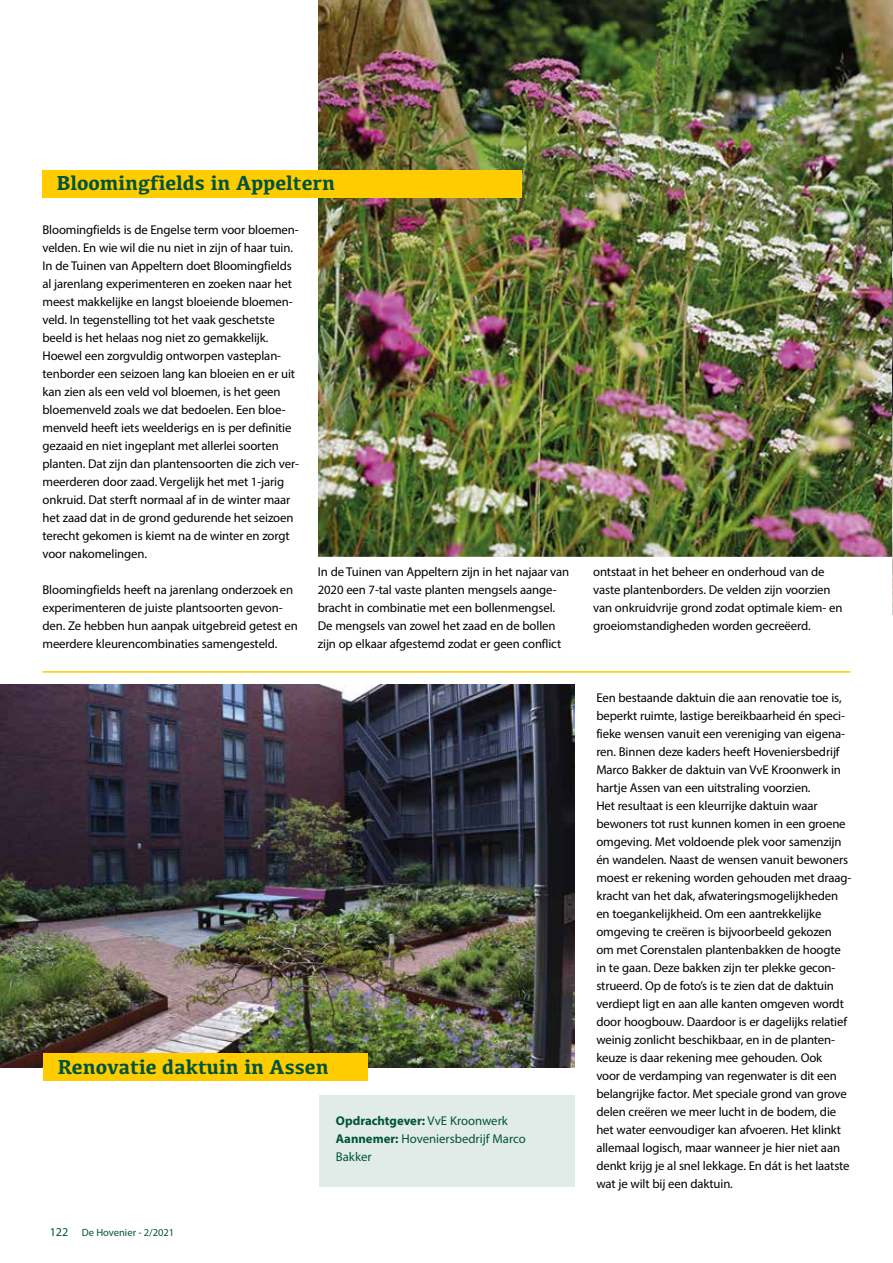
<style>
.page{position:relative;width:893px;height:1263px;background:#fff}
.page>*{position:absolute;margin:0;border:0;box-sizing:border-box;transform-origin:0 0}
.t1{font:700 21px "Kefa";color:#00533d}
.t2{font:12.75px/18px "Myriad Pro";letter-spacing:-.01em;color:#000}
.t3{font:12.75px/18px "Myriad Pro";color:#00533d}
.t4{font:10.5px "Myriad Pro";color:#00533d}
.s1{font-weight:700}
.s2{font-size:12px}
</style>
<div class="page">
<img style="left:319px;top:0;width:574px;height:556px">
<div style="left:43px;top:170px;width:478px;height:27px;background:#fc0"></div>
<hr style="left:43px;top:671px;width:807px;height:2px;background:#fc0">
<img style="left:892px;top:170px;width:1px;height:445px">
<img style="left:0;top:685px;width:574px;height:382px">
<div style="left:44px;top:1054px;width:324px;height:27px;background:#fc0"></div>
<div style="left:319px;top:1095px;width:255px;height:91px;background:#e1ebe8"></div>
<h1 class="t1" style="left:56px;top:169px;width:280px">Bloomingfields in Appeltern</h1>
<p class="t2" style="left:43px;top:221px;width:258px">Bloomingfields is de Engelse term voor bloemen&shy;velden. En wie wil die nu niet in zijn of haar tuin.<br>In de Tuinen van Appeltern doet Bloomingfields al jarenlang experimenteren en zoeken naar het meest makkelijke en langst bloeiende bloemen&shy;veld. In tegenstelling tot het vaak geschetste beeld is het helaas nog niet zo gemakkelijk.<br>Hoewel een zorgvuldig ontworpen vasteplan&shy;tenborder een seizoen lang kan bloeien en er uit kan zien als een veld vol bloemen, is het geen bloemenveld zoals we dat bedoelen. Een bloe&shy;menveld heeft iets weelderigs en is per definitie gezaaid en niet ingeplant met allerlei soorten planten. Dat zijn dan plantensoorten die zich ver&shy;meerderen door zaad. Vergelijk het met 1-jarig onkruid. Dat sterft normaal af in de winter maar het zaad dat in de grond gedurende het seizoen terecht gekomen is kiemt na de winter en zorgt voor nakomelingen.</p>
<p class="t2" style="left:43px;top:581px;width:257px">Bloomingfields heeft na jarenlang onderzoek en experimenteren de juiste plantsoorten gevon&shy;den. Ze hebben hun aanpak uitgebreid getest en meerdere kleurencombinaties samengesteld.</p>
<p class="t2" style="left:318px;top:563px;width:253px">In de Tuinen van Appeltern zijn in het najaar van 2020 een 7-tal vaste planten mengsels aange&shy;bracht in combinatie met een bollenmengsel.<br>De mengsels van zowel het zaad en de bollen zijn op elkaar afgestemd zodat er geen conflict</p>
<p class="t2" style="left:593px;top:563px;width:251px">ontstaat in het beheer en onderhoud van de vaste plantenborders. De velden zijn voorzien van onkruidvrije grond zodat optimale kiem- en groeiomstandigheden worden gecreëerd.</p>
<h1 class="t1" style="left:57px;top:1053px;width:273px">Renovatie daktuin in Assen</h1>
<p class="t3" style="left:336px;top:1112px;width:191px"><span class="s1">Opdrachtgever:</span> VvE Kroonwerk<br><span class="s1">Aannemer:</span> Hoveniersbedrijf Marco<br>Bakker</p>
<p class="t4" style="left:50px;top:1226px;width:126px"><span class="s2">122</span> De Hovenier - 2/2021</p>
<p class="t2" style="left:596px;top:689px;width:257px">Een bestaande daktuin die aan renovatie toe is, beperkt ruimte, lastige bereikbaarheid én speci&shy;fieke wensen vanuit een vereniging van eigena&shy;ren. Binnen deze kaders heeft Hoveniersbedrijf Marco Bakker de daktuin van VvE Kroonwerk in hartje Assen van een uitstraling voorzien.<br>Het resultaat is een kleurrijke daktuin waar bewoners tot rust kunnen komen in een groene omgeving. Met voldoende plek voor samenzijn én wandelen. Naast de wensen vanuit bewoners moest er rekening worden gehouden met draag&shy;kracht van het dak, afwateringsmogelijkheden en toegankelijkheid. Om een aantrekkelijke omgeving te creëren is bijvoorbeeld gekozen om met Corenstalen plantenbakken de hoogte in te gaan. Deze bakken zijn ter plekke gecon&shy;strueerd. Op de foto’s is te zien dat de daktuin verdiept ligt en aan alle kanten omgeven wordt door hoogbouw. Daardoor is er dagelijks relatief weinig zonlicht beschikbaar, en in de planten&shy;keuze is daar rekening mee gehouden. Ook<br>voor de verdamping van regenwater is dit een belangrijke factor. Met speciale grond van grove delen creëren we meer lucht in de bodem, die het water eenvoudiger kan afvoeren. Het klinkt allemaal logisch, maar wanneer je hier niet aan denkt krijg je al snel lekkage. En dát is het laatste wat je wilt bij een daktuin.</p>
</div>
